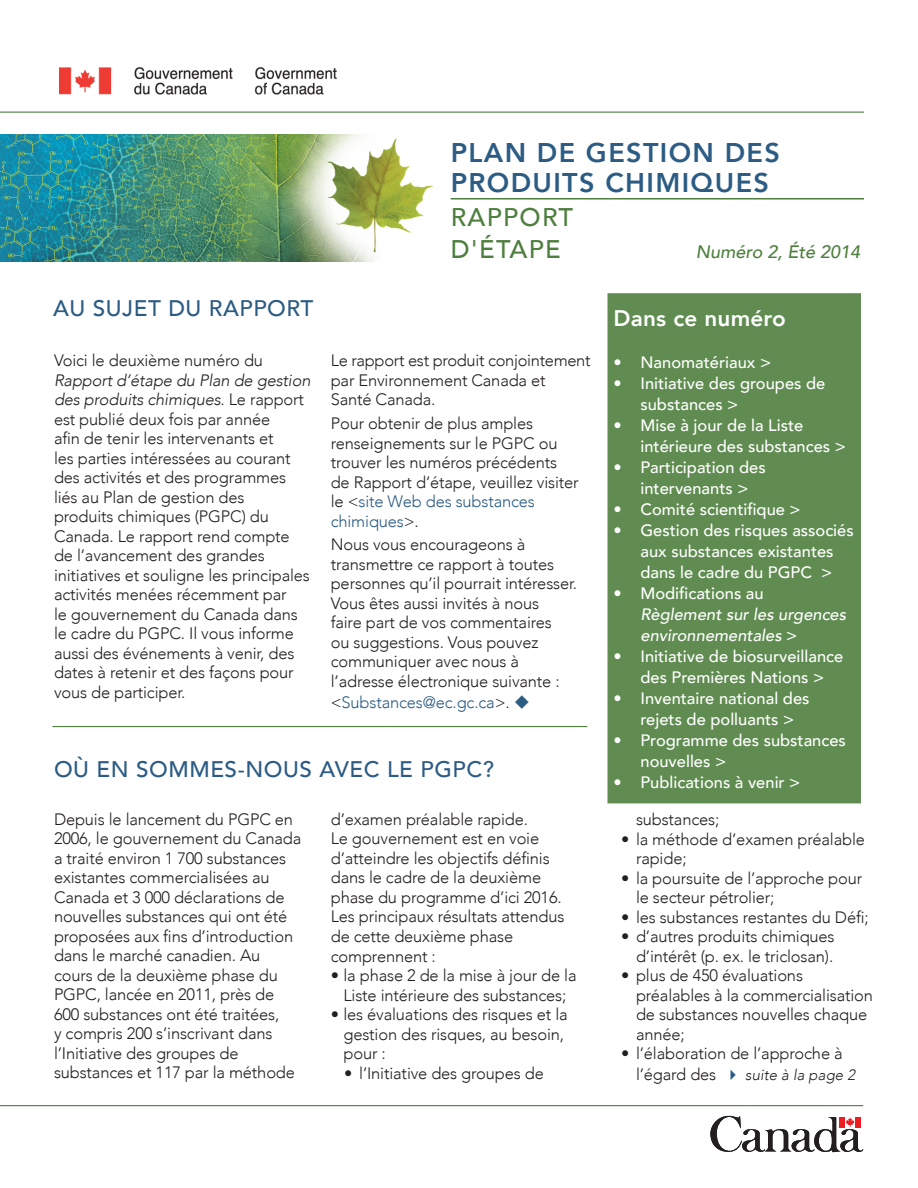
<style>
.page{position:relative;width:918px;height:1188px;background:#fff}
.page>*{position:absolute;margin:0;border:0;box-sizing:border-box;transform-origin:0 0}
.t1{font:800 27px/30px "Avenir";letter-spacing:.05em;color:#2c5c84}
.t2{font:500 25.5px/32.4px "Avenir";letter-spacing:.05em;color:#4e7f3e}
.t3{font:500 22.5px "Avenir";letter-spacing:.025em;color:#2c5c84}
.t4{font:800 22.5px "Avenir";color:#fff}
.t5{font:italic 500 18px "Avenir";color:#4e7f3e}
.t6{font:300 16.5px/19.5px "Avenir";letter-spacing:-.01em;color:#231f20}
.t7{font:500 16.5px/21px "Avenir";color:#fff}
.t8{font:italic 500 16.5px/21px "Avenir";color:#fff}
.t9{font:300 16.5px "Avenir";letter-spacing:-.01em;color:#2c5c84}
.t10{font:italic 300 15px "Avenir";letter-spacing:.005em;color:#231f20}
.s1{font-style:italic}
.s2{color:#2c5c84}
.s3{color:#231f20}
.s4{font-style:normal}
.s5{font-style:normal;font-size:16.5px}
</style>
<div class="page">
<hr style="left:0;top:112px;width:864px;height:1px;background:#4e7f3e">
<hr style="left:0;top:1105px;width:863px;height:1px;background:#4e7f3e">
<svg style="left:710px;top:1116px;width:153px;height:36px"></svg>
<img style="left:59px;top:68px;width:277px;height:26px">
<img style="left:0;top:135px;width:433px;height:126px">
<hr style="left:451px;top:198px;width:413px;height:2px;background:#4e7f3e">
<div style="left:608px;top:293px;width:253px;height:510px;background:#608c51"></div>
<hr style="left:52px;top:726px;width:535px;height:1px;background:#4e7f3e">
<h1 class="t1" style="left:451px;top:137px;width:331px">PLAN DE GESTION DES<br>PRODUITS CHIMIQUES</h1>
<h2 class="t2" style="left:451px;top:200px;width:124px">rapport d'étape</h2>
<p class="t5" style="left:696px;top:241px;width:166px">Numéro 2, Été 2014</p>
<h3 class="t3" style="left:53px;top:288px;width:262px">Au sujet du rapport</h3>
<p class="t6" style="left:54px;top:351px;width:211px">Voici le deuxième numéro du</p>
<p class="t6" style="left:54px;top:370px;width:258px"><span class="s1">Rapport d’étape du Plan de gestion des produits chimiques</span>. Le rapport est publié deux fois par année<br>afin de tenir les intervenants et<br>les parties intéressées au courant des activités et des programmes liés au Plan de gestion des<br>produits chimiques (PGPC) du<br>Canada. Le rapport rend compte de l’avancement des grandes initiatives et souligne les principales activités menées récemment par<br>le gouvernement du Canada dans le cadre du PGPC. Il vous informe aussi des événements à venir, des dates à retenir et des façons pour vous de participer.</p>
<p class="t6" style="left:331px;top:351px;width:261px">Le rapport est produit conjointement par Environnement Canada et<br>Santé Canada.</p>
<p class="t6" style="left:331px;top:414px;width:249px">Pour obtenir de plus amples renseignements sur le PGPC ou trouver les numéros précédents de Rapport d’étape, veuillez visiter le &lt;<span class="s2">site Web des substances chimiques</span>&gt;.</p>
<p class="t6" style="left:331px;top:535px;width:248px">Nous vous encourageons à transmettre ce rapport à toutes personnes qu’il pourrait intéresser.<br>Vous êtes aussi invités à nous<br>faire part de vos commentaires<br>ou suggestions. Vous pouvez communiquer avec nous à l’adresse électronique suivante :</p>
<p class="t9" style="left:331px;top:692px;width:201px"><span class="s3">&lt;</span>Substances@ec.gc.ca<span class="s3">&gt;.</span> ◆</p>
<h3 class="t3" style="left:54px;top:750px;width:441px">Où en somm es-n ous avec le PGPC?</h3>
<p class="t6" style="left:54px;top:810px;width:249px">Depuis le lancement du PGPC en<br>2006, le gouvernement du Canada a traité environ 1 700 substances existantes commercialisées au<br>Canada et 3 000 déclarations de nouvelles substances qui ont été proposées aux fins d’introduction dans le marché canadien. Au cours de la deuxième phase du<br>PGPC, lancée en 2011, près de<br>600 substances ont été traitées,<br>y compris 200 s’inscrivant dans l’Initiative des groupes de substances et 117 par la méthode</p>
<p class="t6" style="left:331px;top:810px;width:235px">d’examen préalable rapide.<br>Le gouvernement est en voie d’atteindre les objectifs définis dans le cadre de la deuxième phase du programme d’ici 2016.<br>Les principaux résultats attendus de cette deuxième phase comprennent :</p>
<p class="t6" style="left:331px;top:966px;width:247px;text-align:center">• la phase 2 de la mise à jour de la<br>Liste intérieure des substances;</p>
<p class="t6" style="left:344px;top:1005px;width:226px;text-indent:-13px">• les évaluations des risques et la gestion des risques, au besoin, pour :</p>
<p class="t6" style="left:344px;top:1063px;width:201px">• l’Initiative des groupes de</p>
<h3 class="t4" style="left:614px;top:300px;width:174px">DANS CE NUMÉRO</h3>
<p class="t7" style="left:614px;top:351px;width:159px">• Nanomatériaux &gt;</p>
<p class="t7" style="left:640px;top:372px;width:186px;text-indent:-27px">• Initiative des groupes de substances &gt;</p>
<p class="t7" style="left:640px;top:414px;width:207px;text-indent:-27px">• Mise à jour de la Liste intérieure des substances &gt;</p>
<p class="t7" style="left:614px;top:456px;width:154px;text-align:center">• Participation des intervenants &gt;</p>
<p class="t7" style="left:614px;top:498px;width:189px">• Comité scientifique &gt;</p>
<p class="t7" style="left:614px;top:519px;width:242px;text-align:center">• Gestion des risques associés aux substances existantes<br>dans le cadre du PGPC &gt;</p>
<p class="t7" style="left:614px;top:582px;width:152px">• Modifications au</p>
<p class="t8" style="left:640px;top:604px;width:207px">Règlement sur les urgences environnementales <span class="s4">&gt;</span></p>
<p class="t7" style="left:614px;top:645px;width:231px;text-align:center">• Initiative de biosurveillance des Premières Nations &gt;</p>
<p class="t7" style="left:640px;top:687px;width:171px;text-indent:-27px">• Inventaire national des rejets de polluants &gt;</p>
<p class="t7" style="left:640px;top:729px;width:207px;text-indent:-27px">• Programme des substances nouvelles &gt;</p>
<p class="t7" style="left:614px;top:771px;width:188px">• Publications à venir &gt;</p>
<p class="t6" style="left:636px;top:810px;width:85px">substances;</p>
<p class="t6" style="left:636px;top:829px;width:230px;text-indent:-15px">• la méthode d’examen préalable rapide;</p>
<p class="t6" style="left:636px;top:868px;width:228px;text-indent:-15px">• la poursuite de l’approche pour le secteur pétrolier;</p>
<p class="t6" style="left:621px;top:907px;width:249px">• les substances restantes du Défi;</p>
<p class="t6" style="left:621px;top:927px;width:215px;text-align:right">• d’autres produits chimiques d’intérêt (p. ex. le triclosan).</p>
<p class="t6" style="left:636px;top:966px;width:239px;text-indent:-15px">• plus de 450 évaluations préalables à la commercialisation de substances nouvelles chaque année;</p>
<p class="t6" style="left:621px;top:1044px;width:223px">• l’élaboration de l’approche à</p>
<p class="t10" style="left:636px;top:1066px;width:221px"><span class="s5">l’égard des</span> <span class="s2">✔</span> suite à la page 2</p>
</div>
